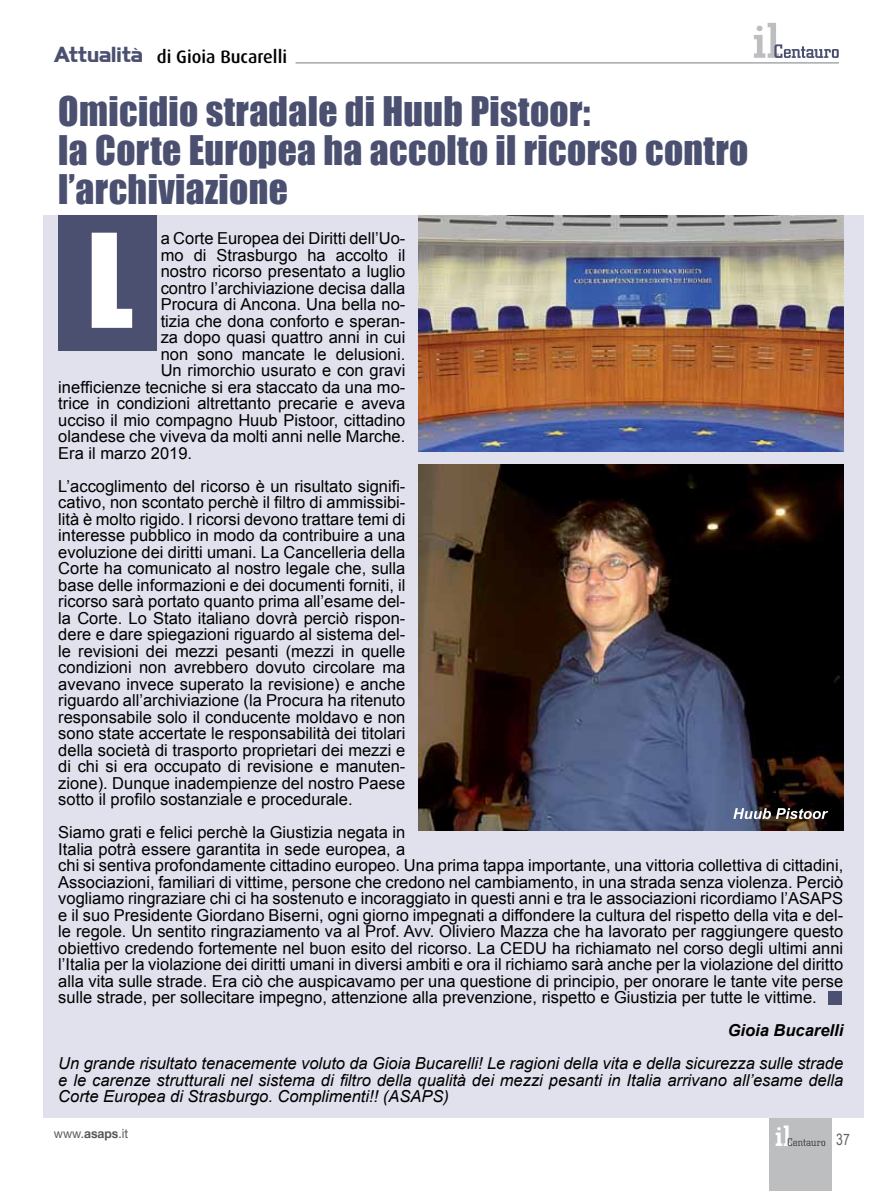
<style>
.page{position:relative;width:893px;height:1191px;background:#fff}
.page>*{position:absolute;margin:0;border:0;box-sizing:border-box;transform-origin:0 0}
.t1{font:37.5px/39px "Impact";letter-spacing:.01em;color:#4b5070}
.t2{font:700 19.5px "Highland Gothic FLF";color:#4b5070}
.t3{font:500 18px "Dax";color:#000}
.t4{font:16.5px/16.5px "Arial";color:#000;text-align:justify}
.t5{font:italic 16.5px/16.5px "Arial";color:#000;text-align:justify}
.t6{font:italic 700 16.5px "Arial";color:#000}
.t7{font:15.75px "Arial Narrow";color:#636466;scale:.95 1}
.t8{font:12.75px "Helvetica Neue";color:#58595b;scale:.95 1}
.s1{font-weight:700}
</style>
<div class="page">
<div style="left:43px;top:216px;width:820px;height:902px;background:#e1e0ed"></div>
<hr style="left:296px;top:62px;width:543px;height:2px;background:#a7a9ac">
<svg style="left:754px;top:23px;width:85px;height:35px"></svg>
<div style="left:770px;top:1118px;width:62px;height:73px;background:#bcbec0"></div>
<svg style="left:776px;top:1125px;width:49px;height:21px"></svg>
<div style="left:828px;top:992px;width:13px;height:13px;background:#4b5070"></div>
<img style="left:418px;top:215px;width:425px;height:236px">
<img style="left:418px;top:464px;width:425px;height:367px">
<div style="left:58px;top:215px;width:98px;height:135px;background:#4b5070"></div>
<svg style="left:92px;top:233px;width:40px;height:95px"></svg>
<svg style="left:733px;top:808px;width:95px;height:11px"></svg>
<p class="t2" style="left:54px;top:40px;width:91px">Attualità</p>
<p class="t3" style="left:157px;top:47px;width:132px">di Gioia Bucarelli</p>
<h1 class="t1" style="left:58px;top:91px;width:691px">Omicidio stradale di Huub Pistoor:<br>la Corte Europea ha accolto il ricorso contro l’archiviazione</h1>
<p class="t4" style="left:161px;top:230px;width:246px">a Corte Europea dei Diritti dell’Uo-</p>
<p class="t4" style="left:161px;top:247px;width:246px">mo di Strasburgo ha accolto il</p>
<p class="t4" style="left:161px;top:263px;width:246px">nostro ricorso presentato a luglio</p>
<p class="t4" style="left:161px;top:280px;width:246px">contro l’archiviazione decisa dalla</p>
<p class="t4" style="left:161px;top:296px;width:246px">Procura di Ancona. Una bella no-</p>
<p class="t4" style="left:161px;top:313px;width:246px">tizia che dona conforto e speran-</p>
<p class="t4" style="left:161px;top:329px;width:246px">za dopo quasi quattro anni in cui</p>
<p class="t4" style="left:161px;top:346px;width:246px">non sono mancate le delusioni.</p>
<p class="t4" style="left:161px;top:362px;width:246px">Un rimorchio usurato e con gravi</p>
<p class="t4" style="left:58px;top:379px;width:349px">inefficienze tecniche si era staccato da una mo-</p>
<p class="t4" style="left:58px;top:395px;width:349px">trice in condizioni altrettanto precarie e aveva</p>
<p class="t4" style="left:58px;top:412px;width:349px">ucciso il mio compagno Huub Pistoor, cittadino</p>
<p class="t4" style="left:58px;top:428px;width:349px">olandese che viveva da molti anni nelle Marche.</p>
<p class="t4" style="left:58px;top:445px;width:135px">Era il marzo 2019.</p>
<p class="t4" style="left:58px;top:478px;width:349px">L’accoglimento del ricorso è un risultato signifi&shy;cativo, non scontato perchè il filtro di ammissibi&shy;lità è molto rigido. I ricorsi devono trattare temi di interesse pubblico in modo da contribuire a una evoluzione dei diritti umani. La Cancelleria della Corte ha comunicato al nostro legale che, sulla base delle informazioni e dei documenti forniti, il ricorso sarà portato quanto prima all’esame del&shy;la Corte. Lo Stato italiano dovrà perciò rispon&shy;dere e dare spiegazioni riguardo al sistema del&shy;le revisioni dei mezzi pesanti (mezzi in quelle condizioni non avrebbero dovuto circolare ma avevano invece superato la revisione) e anche riguardo all’archiviazione (la Procura ha ritenuto responsabile solo il conducente moldavo e non sono state accertate le responsabilità dei titolari della società di trasporto proprietari dei mezzi e di chi si era occupato di revisione e manuten&shy;zione). Dunque inadempienze del nostro Paese sotto il profilo sostanziale e procedurale.</p>
<p class="t4" style="left:58px;top:824px;width:786px;text-align:left">Siamo grati e felici perchè la Giustizia negata in<br>Italia potrà essere garantita in sede europea, a<br>chi si sentiva profondamente cittadino europeo. Una prima tappa importante, una vittoria collettiva di cittadini, Associazioni, familiari di vittime, persone che credono nel cambiamento, in una strada senza violenza. Perciò vogliamo ringraziare chi ci ha sostenuto e incoraggiato in questi anni e tra le associazioni ricordiamo l’ASAPS e il suo Presidente Giordano Biserni, ogni giorno impegnati a diffondere la cultura del rispetto della vita e del&shy;le regole. Un sentito ringraziamento va al Prof. Avv. Oliviero Mazza che ha lavorato per raggiungere questo obiettivo credendo fortemente nel buon esito del ricorso. La CEDU ha richiamato nel corso degli ultimi anni l’Italia per la violazione dei diritti umani in diversi ambiti e ora il richiamo sarà anche per la violazione del diritto alla vita sulle strade. Era ciò che auspicavamo per una questione di principio, per onorare le tante vite perse sulle strade, per sollecitare impegno, attenzione alla prevenzione, rispetto e Giustizia per tutte le vittime.</p>
<p class="t6" style="left:728px;top:1019px;width:117px">Gioia Bucarelli</p>
<p class="t5" style="left:58px;top:1055px;width:786px">Un grande risultato tenacemente voluto da Gioia Bucarelli! Le ragioni della vita e della sicurezza sulle strade e le carenze strutturali nel sistema di filtro della qualità dei mezzi pesanti in Italia arrivano all’esame della Corte Europea di Strasburgo. Complimenti!! (ASAPS)</p>
<p class="t8" style="left:54px;top:1126px;width:80px">www.<span class="s1">asaps</span>.it</p>
<p class="t7" style="left:836px;top:1127px;width:16px">37</p>
</div>
